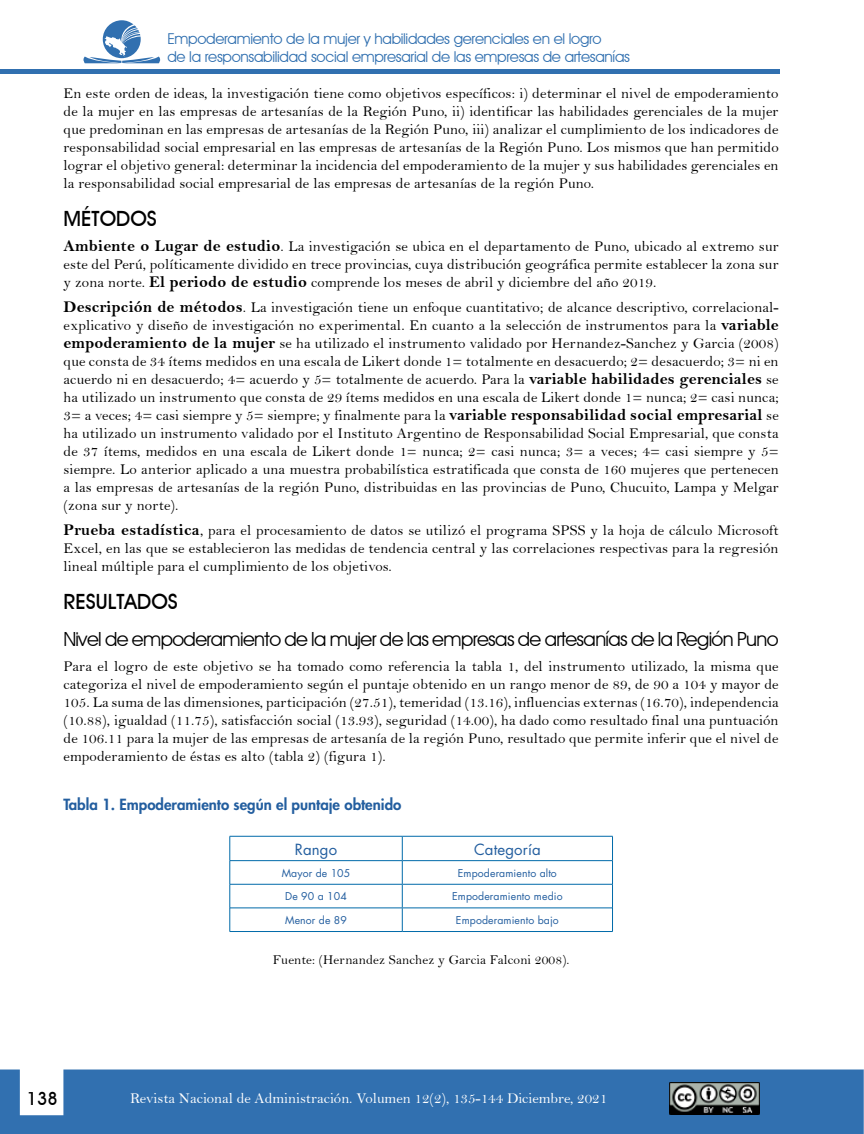
<style>
.page{position:relative;width:864px;height:1134px;background:#fff}
.page>*{position:absolute;margin:0;border:0;box-sizing:border-box;transform-origin:0 0}
.t1{font:700 21px "Decker";color:#000}
.t2{font:19.5px "Decker";letter-spacing:-.03em;color:#000}
.t3{font:700 18px "Decker";color:#000}
.t4{font:15px/18px "Bell";letter-spacing:.01em;color:#000;text-align:justify}
.t5{font:15px/18px "Decker";letter-spacing:-.02em;color:#3170b0}
.t6{font:15px "Bell";color:#fff}
.t7{font:800 15px "Futura Std";color:#235e9f}
.t8{font:15px "Futura Std";letter-spacing:.01em;color:#235e9f}
.t9{font:13.5px "Bell";letter-spacing:.01em;color:#000}
.t10{font:10.5px "Futura Std";letter-spacing:.01em;color:#235e9f}
.s1{font-family:"Bell MT Bold";font-size:16.5px}
</style>
<div class="page">
<div style="left:0;top:69px;width:780px;height:5px;background:#3170b0"></div>
<svg style="left:83px;top:20px;width:78px;height:43px"></svg>
<div style="left:0;top:1070px;width:864px;height:64px;background:#3170b0"></div>
<img style="left:670px;top:1083px;width:90px;height:31px">
<hr style="left:230px;top:836px;width:172px;height:1px;background:#006aa9">
<hr style="left:402px;top:836px;width:211px;height:1px;background:#006aa9">
<svg style="left:230px;top:836px;width:1px;height:95px"></svg>
<svg style="left:612px;top:836px;width:1px;height:95px"></svg>
<hr style="left:230px;top:931px;width:172px;height:1px;background:#006aa9">
<hr style="left:402px;top:931px;width:211px;height:1px;background:#006aa9">
<hr style="left:230px;top:860px;width:172px;height:1px;background:#006aa9">
<hr style="left:402px;top:860px;width:210px;height:1px;background:#006aa9">
<hr style="left:230px;top:884px;width:172px;height:1px;background:#006aa9">
<hr style="left:402px;top:884px;width:210px;height:1px;background:#006aa9">
<hr style="left:230px;top:908px;width:172px;height:1px;background:#006aa9">
<hr style="left:402px;top:908px;width:210px;height:1px;background:#006aa9">
<svg style="left:402px;top:836px;width:1px;height:95px"></svg>
<p class="t5" style="left:167px;top:30px;width:464px">Empoderamiento de la mujer y habilidades gerenciales en el logro<br>de la responsabilidad social empresarial de las empresas de artesanías</p>
<p class="t4" style="left:64px;top:84px;width:717px">En este orden de ideas, la investigación tiene como objetivos específicos: i) determinar el nivel de empoderamiento de la mujer en las empresas de artesanías de la Región Puno, ii) identificar las habilidades gerenciales de la mujer que predominan en las empresas de artesanías de la Región Puno, iii) analizar el cumplimiento de los indicadores de responsabilidad social empresarial en las empresas de artesanías de la Región Puno. Los mismos que han permitido lograr el objetivo general: determinar la incidencia del empoderamiento de la mujer y sus habilidades gerenciales en la responsabilidad social empresarial de las empresas de artesanías de la región Puno.</p>
<h1 class="t1" style="left:64px;top:206px;width:95px">MÉTODOS</h1>
<p class="t4" style="left:64px;top:237px;width:717px"><span class="s1">Ambiente o Lugar de estudio</span>. La investigación se ubica en el departamento de Puno, ubicado al extremo sur este del Perú, políticamente dividido en trece provincias, cuya distribución geográfica permite establecer la zona sur y zona norte. <span class="s1">El periodo de estudio</span> comprende los meses de abril y diciembre del año 2019.</p>
<p class="t4" style="left:64px;top:298px;width:717px"><span class="s1">Descripción de métodos</span>. La investigación tiene un enfoque cuantitativo; de alcance descriptivo, correlacional&shy;explicativo y diseño de investigación no experimental. En cuanto a la selección de instrumentos para la <span class="s1">variable empoderamiento de la mujer</span> se ha utilizado el instrumento validado por Hernandez-Sanchez y Garcia (2008) que consta de 34 ítems medidos en una escala de Likert donde 1= totalmente en desacuerdo; 2= desacuerdo; 3= ni en acuerdo ni en desacuerdo; 4= acuerdo y 5= totalmente de acuerdo. Para la <span class="s1">variable habilidades gerenciales</span> se ha utilizado un instrumento que consta de 29 ítems medidos en una escala de Likert donde 1= nunca; 2= casi nunca; 3= a veces; 4= casi siempre y 5= siempre; y finalmente para la <span class="s1">variable responsabilidad social empresarial</span> se ha utilizado un instrumento validado por el Instituto Argentino de Responsabilidad Social Empresarial, que consta de 37 ítems, medidos en una escala de Likert donde 1= nunca; 2= casi nunca; 3= a veces; 4= casi siempre y 5= siempre. Lo anterior aplicado a una muestra probabilística estratificada que consta de 160 mujeres que pertenecen a las empresas de artesanías de la región Puno, distribuidas en las provincias de Puno, Chucuito, Lampa y Melgar (zona sur y norte).</p>
<p class="t4" style="left:64px;top:521px;width:717px"><span class="s1">Prueba estadística</span>, para el procesamiento de datos se utilizó el programa SPSS y la hoja de cálculo Microsoft Excel, en las que se establecieron las medidas de tendencia central y las correlaciones respectivas para la regresión lineal múltiple para el cumplimiento de los objetivos.</p>
<h1 class="t1" style="left:64px;top:589px;width:116px">RESULTADOS</h1>
<h2 class="t2" style="left:64px;top:628px;width:717px">Nivel de empoderamiento de la mujer de las empresas de artesanías de la Región Puno</h2>
<p class="t4" style="left:64px;top:657px;width:717px">Para el logro de este objetivo se ha tomado como referencia la tabla 1, del instrumento utilizado, la misma que categoriza el nivel de empoderamiento según el puntaje obtenido en un rango menor de 89, de 90 a 104 y mayor de 105. La suma de las dimensiones, participación (27.51), temeridad (13.16), influencias externas (16.70), independencia (10.88), igualdad (11.75), satisfacción social (13.93), seguridad (14.00), ha dado como resultado final una puntuación de 106.11 para la mujer de las empresas de artesanía de la región Puno, resultado que permite inferir que el nivel de empoderamiento de éstas es alto (tabla 2) (figura 1).</p>
<p class="t7" style="left:64px;top:795px;width:339px">Tabla 1. Empoderamiento según el puntaje obtenido</p>
<p class="t8" style="left:295px;top:840px;width:44px">Rango</p>
<p class="t8" style="left:474px;top:840px;width:68px">Categoría</p>
<p class="t10" style="left:282px;top:866px;width:70px">Mayor de 105</p>
<p class="t10" style="left:458px;top:866px;width:100px">Empoderamiento alto</p>
<p class="t10" style="left:285px;top:890px;width:63px">De 90 a 104</p>
<p class="t10" style="left:452px;top:890px;width:112px">Empoderamiento medio</p>
<p class="t10" style="left:285px;top:913px;width:63px">Menor de 89</p>
<p class="t10" style="left:456px;top:913px;width:104px">Empoderamiento bajo</p>
<p class="t9" style="left:273px;top:952px;width:298px">Fuente: (Hernandez Sanchez y Garcia Falconi 2008).</p>
<p class="t3" style="left:27px;top:1088px;width:32px">138</p>
<p class="t6" style="left:130px;top:1089px;width:479px">Revista Nacional de Administración. Volumen 12(2), 135-144 Diciembre, 2021</p>
</div>
